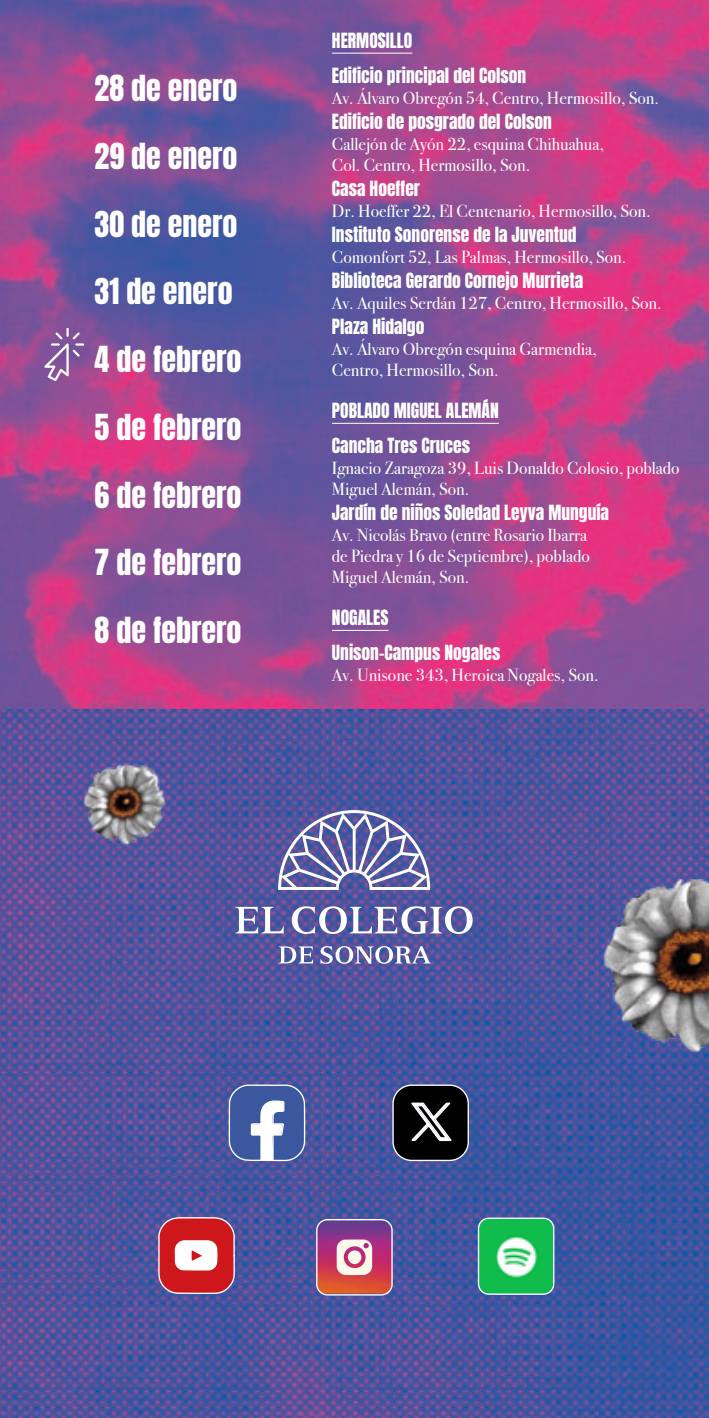
<style>
.page{position:relative;width:709px;height:1418px;background:#fff}
.page>*{position:absolute;margin:0;border:0;box-sizing:border-box;transform-origin:0 0}
.t1{font:30px "Anton";color:#fff}
.t2{font:17.5px/21px "Bodoni Svty Two ITCTT";color:#fff}
.t3{font:17.5px/35px "Anton";color:#fff}
</style>
<div class="page">
<img style="left:0;top:0;width:709px;height:1417px">
<svg style="left:278px;top:810px;width:152px;height:80px"></svg>
<svg style="left:278px;top:946px;width:35px;height:17px"></svg>
<svg style="left:320px;top:946px;width:111px;height:17px"></svg>
<svg style="left:235px;top:906px;width:49px;height:27px"></svg>
<svg style="left:292px;top:906px;width:180px;height:28px"></svg>
<svg style="left:392px;top:1083px;width:77px;height:78px;background:#2a2c32"></svg>
<svg style="left:228px;top:1083px;width:78px;height:78px"></svg>
<svg style="left:157px;top:1216px;width:78px;height:78px"></svg>
<img style="left:478px;top:1218px;width:75px;height:76px">
<div style="left:478px;top:1217px;width:76px;height:77px;border:1px solid #fff;border-radius:10px"></div>
<img style="left:317px;top:1220px;width:75px;height:73px">
<div style="left:316px;top:1218px;width:77px;height:77px;border:1px solid #fff;border-radius:11px"></div>
<svg style="left:337px;top:1239px;width:35px;height:35px"></svg>
<img style="left:598px;top:874px;width:111px;height:187px">
<img style="left:82px;top:762px;width:88px;height:86px">
<hr style="left:332px;top:53px;width:80px;height:1px;background:#fff">
<hr style="left:332px;top:423px;width:167px;height:1px;background:#fff">
<hr style="left:332px;top:630px;width:56px;height:1px;background:#fff">
<svg style="left:44px;top:328px;width:40px;height:53px;background:#996da8"></svg>
<h1 class="t1" style="left:95px;top:73px;width:144px">28 de enero</h1>
<h1 class="t1" style="left:95px;top:141px;width:144px">29 de enero</h1>
<h1 class="t1" style="left:95px;top:209px;width:144px">30 de enero</h1>
<h1 class="t1" style="left:95px;top:276px;width:139px">31 de enero</h1>
<h1 class="t1" style="left:95px;top:344px;width:148px">4 de febrero</h1>
<h1 class="t1" style="left:95px;top:412px;width:148px">5 de febrero</h1>
<h1 class="t1" style="left:95px;top:479px;width:148px">6 de febrero</h1>
<h1 class="t1" style="left:95px;top:547px;width:148px">7 de febrero</h1>
<h1 class="t1" style="left:95px;top:615px;width:148px">8 de febrero</h1>
<p class="t3" style="left:332px;top:25px;width:196px">HERMOSILLO<br>Edificio principal del Colson</p>
<p class="t2" style="left:332px;top:86px;width:328px">Av. Álvaro Obregón 54, Centro, Hermosillo, Son.</p>
<p class="t3" style="left:332px;top:106px;width:221px">Edificio de posgrado del Colson</p>
<p class="t2" style="left:332px;top:132px;width:273px">Callejón de Ayón 22, esquina Chihuahua,<br>Col. Centro, Hermosillo, Son.</p>
<p class="t3" style="left:332px;top:173px;width:90px">Casa Hoeffer</p>
<p class="t2" style="left:332px;top:199px;width:320px">Dr. Hoeffer 22, El Centenario, Hermosillo, Son.</p>
<p class="t3" style="left:332px;top:219px;width:246px">Instituto Sonorense de la Juventud</p>
<p class="t2" style="left:332px;top:245px;width:296px">Comonfort 52, Las Palmas, Hermosillo, Son.</p>
<p class="t3" style="left:332px;top:265px;width:253px">Biblioteca Gerardo Cornejo Murrieta</p>
<p class="t2" style="left:332px;top:291px;width:331px">Av. Aquiles Serdán 127, Centro, Hermosillo, Son.</p>
<p class="t3" style="left:332px;top:311px;width:94px">Plaza Hidalgo</p>
<p class="t2" style="left:332px;top:337px;width:266px">Av. Álvaro Obregón esquina Garmendia,<br>Centro, Hermosillo, Son.</p>
<p class="t3" style="left:332px;top:395px;width:168px">POBLADO MIGUEL ALEMÁN<br>Cancha Tres Cruces</p>
<p class="t2" style="left:332px;top:456px;width:349px">Ignacio Zaragoza 39, Luis Donaldo Colosio, poblado<br>Miguel Alemán, Son.</p>
<p class="t3" style="left:332px;top:497px;width:278px">Jardín de niños Soledad Leyva Munguía</p>
<p class="t2" style="left:332px;top:523px;width:259px">Av. Nicolás Bravo (entre Rosario Ibarra de Piedra y 16 de Septiembre), poblado<br>Miguel Alemán, Son.</p>
<p class="t3" style="left:332px;top:602px;width:170px">NOGALES<br>Unison-Campus Nogales</p>
<p class="t2" style="left:332px;top:663px;width:268px">Av. Unisone 343, Heroica Nogales, Son.</p>
</div>
